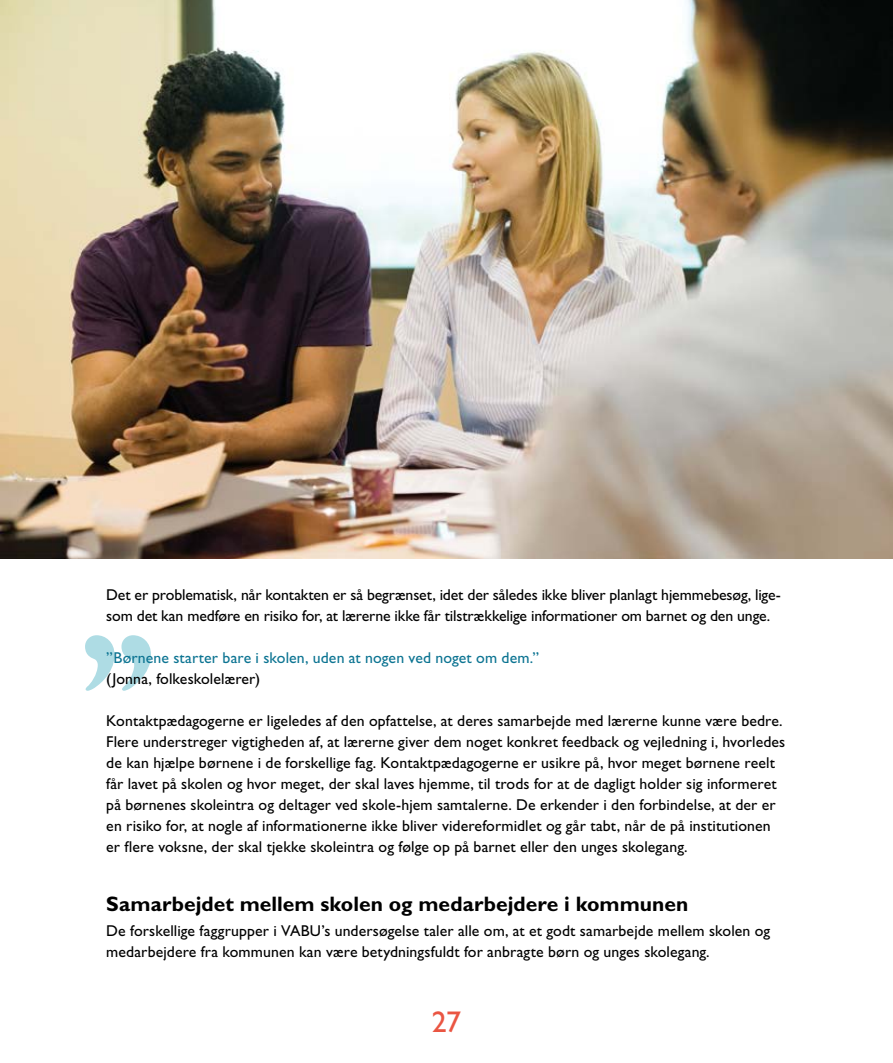
<style>
.page{position:relative;width:893px;height:1063px;background:#fff}
.page>*{position:absolute;margin:0;border:0;box-sizing:border-box;transform-origin:0 0}
.t1{font:30px "Gill Sans";color:#ea5542}
.t2{font:700 21px "Gill Sans";color:#000}
.t3{font:15.75px/21px "Gill Sans";letter-spacing:.005em;color:#000}
.t4{font:15.75px "Gill Sans";letter-spacing:.005em;color:#0c7492}
</style>
<div class="page">
<svg style="left:85px;top:635px;width:66px;height:56px"></svg>
<img style="left:0;top:0;width:893px;height:558px">
<p class="t3" style="left:106px;top:584px;width:676px">Det er problematisk, når kontakten er så begrænset, idet der således ikke bliver planlagt hjemmebesøg, lige&shy;som det kan medføre en risiko for, at lærerne ikke får tilstrækkelige informationer om barnet og den unge.</p>
<p class="t4" style="left:106px;top:649px;width:434px">”Børnene starter bare i skolen, uden at nogen ved noget om dem.”</p>
<p class="t3" style="left:106px;top:668px;width:156px">(Jonna, folkeskolelærer)</p>
<p class="t3" style="left:106px;top:710px;width:680px">Kontaktpædagogerne er ligeledes af den opfattelse, at deres samarbejde med lærerne kunne være bedre.<br>Flere understreger vigtigheden af, at lærerne giver dem noget konkret feedback og vejledning i, hvorledes de kan hjælpe børnene i de forskellige fag. Kontaktpædagogerne er usikre på, hvor meget børnene reelt får lavet på skolen og hvor meget, der skal laves hjemme, til trods for at de dagligt holder sig informeret på børnenes skoleintra og deltager ved skole-hjem samtalerne. De erkender i den forbindelse, at der er en risiko for, at nogle af informationerne ikke bliver videreformidlet og går tabt, når de på institutionen er flere voksne, der skal tjekke skoleintra og følge op på barnet eller den unges skolegang.</p>
<h2 class="t2" style="left:106px;top:891px;width:583px">Samarbejdet mellem skolen og medarbejdere i kommunen</h2>
<p class="t3" style="left:106px;top:920px;width:665px">De forskellige faggrupper i VABU’s undersøgelse taler alle om, at et godt samarbejde mellem skolen og medarbejdere fra kommunen kan være betydningsfuldt for anbragte børn og unges skolegang.</p>
<h1 class="t1" style="left:432px;top:1004px;width:31px">27</h1>
</div>
